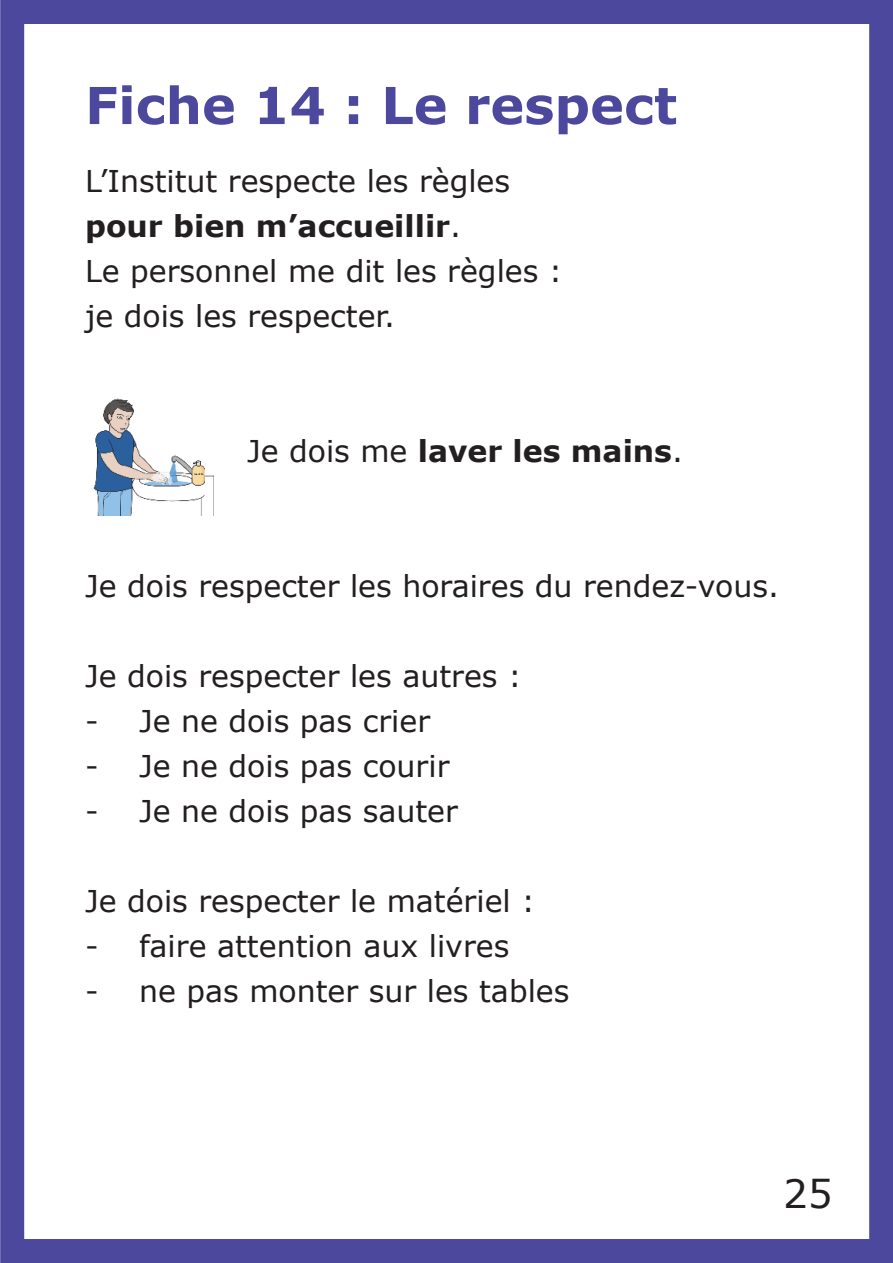
<style>
.page{position:relative;width:893px;height:1263px;background:#fff}
.page>*{position:absolute;margin:0;border:0;box-sizing:border-box;transform-origin:0 0}
.t1{font:700 51px "Verdana";color:#4b489e}
.t2{font:39px "Verdana";color:#231f20}
.t3{font:30px/45px "Verdana";color:#231f20}
.t4{font:700 30px "Verdana";color:#231f20}
.s1{font-weight:700}
.s2{font-weight:400}
</style>
<div class="page">
<div style="left:0;top:0;width:893px;height:1263px;border:24px solid #4b489e"></div>
<img style="left:93px;top:398px;width:121px;height:118px">
<h1 class="t1" style="left:85px;top:69px;width:594px">Fiche 14 : Le respect</h1>
<p class="t3" style="left:85px;top:158px;width:479px">L’Institut respecte les règles <span class="s1">pour bien m’accueillir</span>.<br>Le personnel me dit les règles : je dois les respecter.</p>
<p class="t4" style="left:247px;top:430px;width:437px"><span class="s2">Je dois me</span> laver les mains<span class="s2">.</span></p>
<p class="t3" style="left:85px;top:563px;width:695px">Je dois respecter les horaires du rendez-vous.</p>
<p class="t3" style="left:85px;top:653px;width:438px">Je dois respecter les autres :</p>
<p class="t3" style="left:85px;top:698px;width:347px">- Je ne dois pas crier</p>
<p class="t3" style="left:85px;top:743px;width:366px">- Je ne dois pas courir</p>
<p class="t3" style="left:85px;top:788px;width:374px">- Je ne dois pas sauter</p>
<p class="t3" style="left:85px;top:878px;width:451px">Je dois respecter le matériel :</p>
<p class="t3" style="left:85px;top:923px;width:426px">- faire attention aux livres</p>
<p class="t3" style="left:85px;top:968px;width:486px">- ne pas monter sur les tables</p>
<h2 class="t2" style="left:783px;top:1167px;width:51px">25</h2>
</div>
